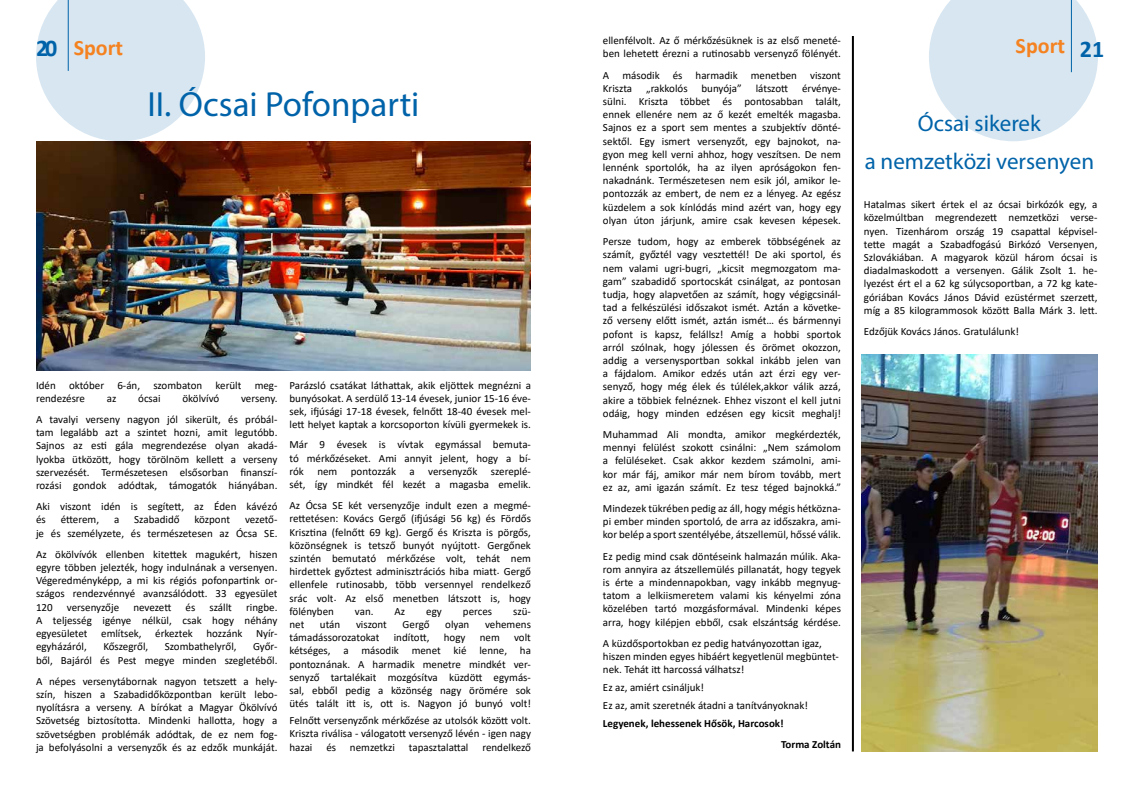
<style>
.page{position:relative;width:1134px;height:794px;background:#fff}
.page>*{position:absolute;margin:0;border:0;box-sizing:border-box;transform-origin:0 0}
.t1{font:35px "Myriad Pro";color:#0063a9}
.t2{font:700 24px "Calibri";color:#0063a9}
.t3{font:23px/38px "Myriad Pro";color:#0063a9;text-align:center}
.t4{font:700 22px "Calibri";color:#f58220}
.t5{font:11px/13.2px "Calibri";color:#000;text-align:justify}
.t6{font:700 11px/21.2px "Calibri";color:#000}
</style>
<div class="page">
<svg style="left:929px;top:0;width:169px;height:141px"></svg>
<svg style="left:36px;top:0;width:169px;height:141px"></svg>
<img style="left:36px;top:141px;width:495px;height:229px">
<hr style="left:852px;top:36px;width:2px;height:715px;background:#000">
<img style="left:862px;top:354px;width:236px;height:397px">
<p class="t5" style="left:603px;top:34px;width:239px">ellenfélvolt. Az ő mérkőzésüknek is az első meneté&shy;ben lehetett érezni a rutinosabb versenyző fölényét.</p>
<p class="t5" style="left:603px;top:68px;width:240px">A második és harmadik menetben viszont<br>Kriszta</p>
<h3 class="t4" style="left:1016px;top:31px;width:51px">Sport</h3>
<h3 class="t4" style="left:74px;top:32px;width:51px">Sport</h3>
<h2 class="t2" style="left:36px;top:31px;width:23px">20</h2>
<h2 class="t2" style="left:1080px;top:32px;width:26px">21</h2>
<p class="t5" style="left:603px;top:81px;width:240px;text-indent:199px">érvénye&shy;sülni. Kriszta többet és pontosabban talált, ennek ellenére nem az ő kezét emelték magasba.<br>Sajnos ez a sport sem mentes a szubjektív dönté&shy;sektől. Egy ismert versenyzőt, egy bajnokot, na&shy;gyon meg kell verni ahhoz, hogy veszítsen. De nem lennénk sportolók, ha az ilyen apróságokon fen&shy;nakadnánk. Természetesen nem esik jól, amikor le&shy;pontozzák az embert, de nem ez a lényeg. Az egész küzdelem a sok kínlódás mind azért van, hogy egy olyan úton járjunk, amire csak kevesen képesek.</p>
<p class="t5" style="left:603px;top:234px;width:240px">Persze tudom, hogy az emberek többségének az számít, győztél vagy vesztettél! De aki sportol, és nem valami ugri-bugri, „kicsit megmozgatom ma&shy;gam” szabadidő sportocskát csinálgat, az pontosan tudja, hogy alapvetően az számít, hogy végigcsinál&shy;tad a felkészülési időszakot ismét. Aztán a követke&shy;ző verseny előtt ismét, aztán ismét… és bármennyi pofont is kapsz, felállsz! Amíg a hobbi sportok arról szólnak, hogy jólessen és örömet okozzon, addig a versenysportban sokkal inkább jelen van a fájdalom. Amikor edzés után azt érzi egy ver&shy;senyző, hogy még élek és túlélek,akkor válik azzá, akire a többiek felnéznek. Ehhez viszont el kell jutni odáig, hogy minden edzésen egy kicsit meghalj!</p>
<p class="t5" style="left:603px;top:427px;width:240px">Muhammad Ali mondta, amikor megkérdezték, mennyi felülést szokott csinálni: „Nem számolom a felüléseket. Csak akkor kezdem számolni, ami&shy;kor már fáj, amikor már nem bírom tovább, mert ez az, ami igazán számít. Ez tesz téged bajnokká.”</p>
<p class="t5" style="left:603px;top:501px;width:239px">Mindezek tükrében pedig az áll, hogy mégis hétközna&shy;pi ember minden sportoló, de arra az időszakra, ami&shy;kor belép a sport szentélyébe, átszellemül, hőssé válik.</p>
<p class="t5" style="left:603px;top:549px;width:240px">Ez pedig mind csak döntéseink halmazán múlik. Aka&shy;rom annyira az átszellemülés pillanatát, hogy tegyek is érte a mindennapokban, vagy inkább megnyug&shy;tatom a lelkiismeretem valami kis kényelmi zóna közelében tartó mozgásformával. Mindenki képes arra, hogy kilépjen ebből, csak elszántság kérdése.</p>
<p class="t5" style="left:603px;top:636px;width:237px;text-align:left">A küzdősportokban ez pedig hatványozottan igaz, hiszen minden egyes hibáért kegyetlenül megbüntet&shy;nek. Tehát itt harcossá válhatsz!</p>
<p class="t5" style="left:603px;top:678px;width:207px;line-height:18px">Ez az, amiért csináljuk!<br>Ez az, amit szeretnék átadni a tanítványoknak!</p>
<p class="t6" style="left:781px;top:713px;width:61px;text-indent:-178px">Legyenek, lehessenek Hősök, Harcosok!<br>Torma Zoltán</p>
<p class="t5" style="left:646px;top:81px;width:43px">„rakkolós</p>
<p class="t5" style="left:701px;top:81px;width:42px">bunyója”</p>
<p class="t5" style="left:756px;top:81px;width:34px">látszott</p>
<h1 class="t1" style="left:148px;top:82px;width:273px">II. Ócsai Pofonparti</h1>
<h3 class="t3" style="left:865px;top:104px;width:231px">Ócsai sikerek<br>a nemzetközi versenyen</h3>
<p class="t5" style="left:864px;top:198px;width:235px">Hatalmas sikert értek el az ócsai birkózók egy, a közelmúltban megrendezett nemzetközi verse&shy;nyen. Tizenhárom ország 19 csapattal képvisel&shy;tette magát a Szabadfogású Birkózó Versenyen, Szlovákiában. A magyarok közül három ócsai is diadalmaskodott a versenyen. Gálik Zsolt 1. he&shy;lyezést ért el a 62 kg súlycsoportban, a 72 kg kate&shy;góriában Kovács János Dávid ezüstérmet szerzett, míg a 85 kilogrammosok között Balla Márk 3. lett.</p>
<p class="t5" style="left:864px;top:324px;width:157px">Edzőjük Kovács János. Gratulálunk!</p>
<p class="t5" style="left:36px;top:378px;width:243px">Idén október 6-án, szombaton került meg&shy;rendezésre</p>
<p class="t5" style="left:289px;top:378px;width:243px">Parázsló csatákat láthattak, akik eljöttek megnézni a bunyósokat. A serdülő 13-14 évesek, junior 15-16 éve&shy;sek, ifjúsági 17-18 évesek, felnőtt 18-40 évesek mel&shy;lett helyet kaptak a korcsoporton kívüli gyermekek is.</p>
<p class="t5" style="left:289px;top:438px;width:243px">Már 9 évesek is vívtak egymással bemuta&shy;tó mérkőzéseket. Ami annyit jelent, hogy a bí&shy;rók nem pontozzák a versenyzők szereplé&shy;sét, így mindkét fél kezét a magasba emelik.</p>
<p class="t5" style="left:289px;top:498px;width:243px">Az Ócsa SE két versenyzője indult ezen a megmé&shy;rettetésen: Kovács Gergő (ifjúsági 56 kg) és Fördős Krisztina (felnőtt 69 kg). Gergő és Kriszta is pörgős, közönségnek is tetsző bunyót nyújtott. Gergőnek szintén bemutató mérkőzése volt, tehát nem hirdettek győztest adminisztrációs hiba miatt. Gergő ellenfele rutinosabb, több versennyel rendelkező srác volt. Az első menetben látszott is, hogy fölényben</p>
<p class="t5" style="left:107px;top:391px;width:11px">az</p>
<p class="t5" style="left:138px;top:391px;width:24px">ócsai</p>
<p class="t5" style="left:182px;top:391px;width:38px">ökölvívó</p>
<p class="t5" style="left:36px;top:387px;width:243px;line-height:21.2px;text-align:right">verseny.<br>A tavalyi verseny nagyon jól sikerült, és próbál-</p>
<p class="t5" style="left:36px;top:426px;width:243px">tam legalább azt a szintet hozni, amit legutóbb.<br>Sajnos az esti gála megrendezése olyan akadá&shy;lyokba ütközött, hogy törölnöm kellett a verseny szervezését. Természetesen elsősorban finanszí&shy;rozási gondok adódtak, támogatók hiányában.</p>
<p class="t5" style="left:36px;top:500px;width:243px">Aki viszont idén is segített, az Éden kávézó és</p>
<p class="t5" style="left:61px;top:513px;width:40px">étterem,</p>
<p class="t5" style="left:114px;top:513px;width:7px">a</p>
<p class="t5" style="left:134px;top:513px;width:47px">Szabadidő</p>
<p class="t5" style="left:195px;top:513px;width:37px">központ</p>
<p class="t5" style="left:36px;top:513px;width:243px;text-align:right">vezető-<br>je és személyzete, és természetesen az Ócsa SE.</p>
<p class="t5" style="left:36px;top:547px;width:243px">Az ökölvívók ellenben kitettek magukért, hiszen egyre többen jelezték, hogy indulnának a versenyen.<br>Végeredményképp, a mi kis régiós pofonpartink or&shy;szágos rendezvénnyé avanzsálódott. 33 egyesület 120</p>
<p class="t5" style="left:67px;top:600px;width:54px">versenyzője</p>
<p class="t5" style="left:133px;top:600px;width:39px">nevezett</p>
<p class="t5" style="left:186px;top:600px;width:11px">és</p>
<p class="t5" style="left:210px;top:600px;width:24px">szállt</p>
<p class="t5" style="left:36px;top:600px;width:243px;text-indent:210px">ringbe.<br>A teljesség igénye nélkül, csak hogy néhány egyesületet említsek, érkeztek hozzánk Nyír&shy;egyházáról,</p>
<p class="t5" style="left:355px;top:604px;width:20px">van.</p>
<p class="t5" style="left:395px;top:604px;width:12px">Az</p>
<p class="t5" style="left:426px;top:604px;width:17px">egy</p>
<p class="t5" style="left:463px;top:604px;width:31px">perces</p>
<p class="t5" style="left:513px;top:604px;width:19px">szü-</p>
<p class="t5" style="left:289px;top:617px;width:16px">net</p>
<p class="t5" style="left:320px;top:617px;width:22px">után</p>
<p class="t5" style="left:356px;top:617px;width:32px">viszont</p>
<p class="t5" style="left:403px;top:617px;width:28px">Gergő</p>
<p class="t5" style="left:445px;top:617px;width:26px">olyan</p>
<p class="t5" style="left:485px;top:617px;width:47px">vehemens</p>
<p class="t5" style="left:289px;top:630px;width:92px">támadássorozatokat</p>
<p class="t5" style="left:394px;top:630px;width:37px">indított,</p>
<p class="t5" style="left:444px;top:630px;width:23px">hogy</p>
<p class="t5" style="left:480px;top:630px;width:22px">nem</p>
<p class="t5" style="left:289px;top:630px;width:243px;text-indent:225px">volt kétséges, a második menet kié lenne, ha pontoznának. A harmadik menetre mindkét ver&shy;senyző tartalékait mozgósítva küzdött egymás&shy;sal, ebből pedig a közönség nagy örömére sok ütés talált itt is, ott is. Nagyon jó bunyó volt!</p>
<p class="t5" style="left:289px;top:713px;width:243px">Felnőtt versenyzőnk mérkőzése az utolsók között volt.<br>Kriszta riválisa - válogatott versenyző lévén - igen nagy hazai</p>
<p class="t5" style="left:103px;top:640px;width:46px">Kőszegről,</p>
<p class="t5" style="left:165px;top:640px;width:73px">Szombathelyről,</p>
<p class="t5" style="left:36px;top:640px;width:243px;text-align:right">Győr-<br>ből, Bajáról és Pest megye minden szegletéből.</p>
<p class="t5" style="left:36px;top:674px;width:243px">A népes versenytábornak nagyon tetszett a hely&shy;szín, hiszen a Szabadidőközpontban került lebo&shy;nyolításra a verseny. A bírókat a Magyar Ökölvívó Szövetség biztosította. Mindenki hallotta, hogy a szövetségben problémák adódtak, de ez nem fog&shy;ja befolyásolni a versenyzők és az edzők munkáját.</p>
<p class="t5" style="left:326px;top:740px;width:11px">és</p>
<p class="t5" style="left:350px;top:740px;width:47px">nemzetkzi</p>
<p class="t5" style="left:409px;top:740px;width:61px">tapasztalattal</p>
<p class="t5" style="left:482px;top:740px;width:50px">rendelkező</p>
</div>
